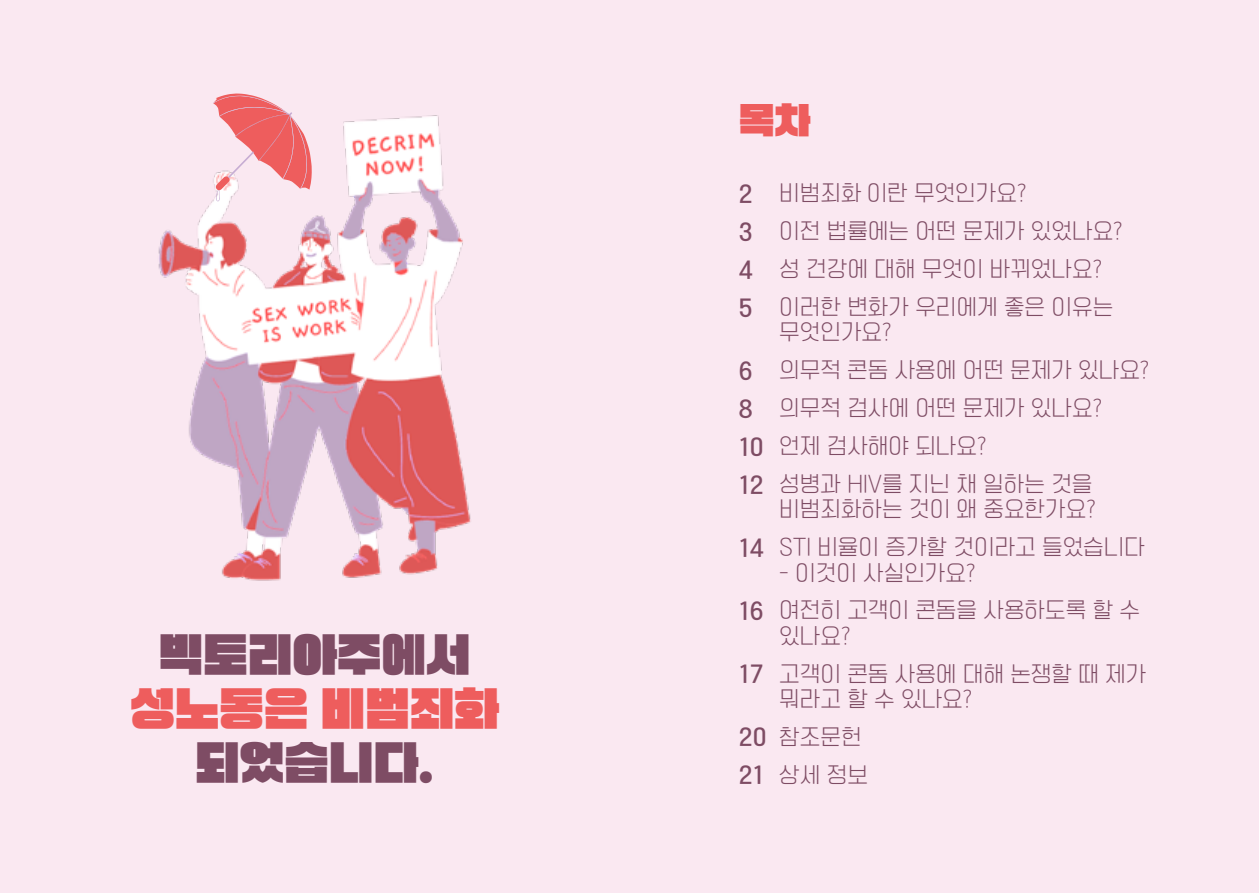
<style>
.page{position:relative;width:1259px;height:893px;background:#fae8f1}
.page>*{position:absolute;margin:0;border:0;box-sizing:border-box;transform-origin:0 0}
.t1{font:45px "TT Supersize Bk";letter-spacing:-.01em;color:#7e4c64}
.t2{font:45px "TT Supersize Bk";letter-spacing:-.01em;color:#ee5d5d}
.t3{font:36px "TT Supersize Bk";color:#ee5d5d}
.t4{font:21px/38px "TT Omni Gothic L";color:#7e4c64}
.t5{font:21px/38px "TT Omni Gothic B";color:#7e4c64}
</style>
<div class="page">
<img style="left:158px;top:115px;width:313px;height:466px">
<svg style="left:213px;top:93px;width:99px;height:109px"></svg>
<h1 class="t1" style="left:158px;top:631px;width:314px">빅토리아주에서</h1>
<h1 class="t2" style="left:130px;top:685px;width:370px">성노동은 비범죄화</h1>
<h1 class="t1" style="left:195px;top:739px;width:241px">되었습니다.</h1>
<h2 class="t3" style="left:739px;top:102px;width:73px">목차</h2>
<p class="t5" style="left:739px;top:176px;width:15px;text-align:justify">2<br>3<br>4<br>5</p>
<p class="t5" style="left:739px;top:353px;width:26px">6<br>8<br>10<br>12</p>
<p class="t5" style="left:739px;top:530px;width:26px">14</p>
<p class="t5" style="left:739px;top:593px;width:26px">16</p>
<p class="t5" style="left:739px;top:656px;width:26px">17</p>
<p class="t5" style="left:739px;top:719px;width:29px">20<br>21</p>
<p class="t4" style="left:779px;top:175px;width:345px">비범죄화 이란 무엇인가요?<br>이전 법률에는 어떤 문제가 있었나요? 성 건강에 대해 무엇이 바뀌었나요? 이러한 변화가 우리에게 좋은 이유는</p>
<p class="t4" style="left:779px;top:314px;width:372px">무엇인가요?<br>의무적 콘돔 사용에 어떤 문제가 있나요? 의무적 검사에 어떤 문제가 있나요?<br>언제 검사해야 되나요?<br>성병과 HIV를 지닌 채 일하는 것을</p>
<p class="t4" style="left:779px;top:491px;width:367px">비범죄화하는 것이 왜 중요한가요?<br>STI 비율이 증가할 것이라고 들었습니다</p>
<p class="t4" style="left:779px;top:554px;width:362px">- 이것이 사실인가요?<br>여전히 고객이 콘돔을 사용하도록 할 수</p>
<p class="t4" style="left:779px;top:618px;width:369px">있나요?<br>고객이 콘돔 사용에 대해 논쟁할 때 제가</p>
<p class="t4" style="left:779px;top:681px;width:195px">뭐라고 할 수 있나요? 참조문헌<br>상세 정보</p>
</div>
